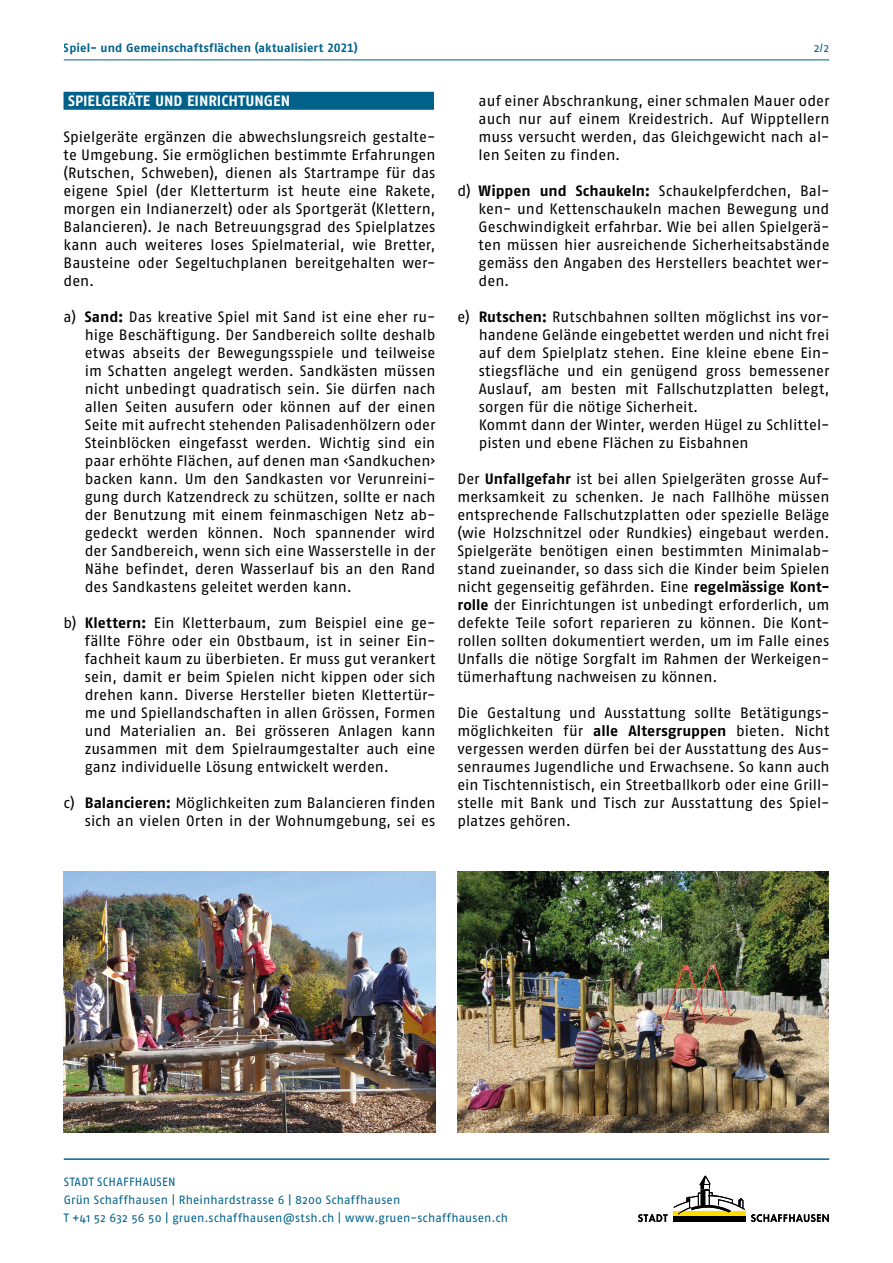
<style>
.page{position:relative;width:893px;height:1263px;background:#fff}
.page>*{position:absolute;margin:0;border:0;box-sizing:border-box;transform-origin:0 0}
.t1{font:15px/18px "Fago No";color:#000;text-align:justify}
.t2{font:15px "Fago No Bold TF";color:#fff}
.t3{font:12px/18px "Fago No";letter-spacing:.02em;color:#00628b}
.t4{font:12px "Fago No Bold TF";letter-spacing:.01em;color:#00628b}
.s1{font-family:"Fago No Bold TF"}
</style>
<div class="page">
<hr style="left:64px;top:60px;width:765px;height:1px;background:#00628b">
<div style="left:673px;top:1211px;width:73px;height:6px;background:#ffe228"></div>
<div style="left:673px;top:1216px;width:73px;height:6px;background:#000"></div>
<svg style="left:638px;top:1176px;width:107px;height:46px"></svg>
<svg style="left:751px;top:1214px;width:78px;height:8px"></svg>
<hr style="left:64px;top:1158px;width:765px;height:2px;background:#00628b">
<div style="left:64px;top:92px;width:370px;height:18px;background:#00628b"></div>
<img style="left:458px;top:872px;width:371px;height:260px">
<img style="left:63px;top:872px;width:373px;height:260px">
<p class="t4" style="left:64px;top:41px;width:296px">Spiel- und Gemeinschaftsflächen (aktualisiert 2021)</p>
<p class="t3" style="left:814px;top:39px;width:17px">2/2</p>
<p class="t2" style="left:68px;top:92px;width:224px">SPIELGERÄTE UND EINRICHTUNGEN</p>
<p class="t1" style="left:64px;top:128px;width:373px">Spielgeräte ergänzen die abwechslungsreich gestalte&shy;te Umgebung. Sie ermöglichen bestimmte Erfahrungen (Rutschen, Schweben), dienen als Startrampe für das eigene Spiel (der Kletterturm ist heute eine Rakete, morgen ein Indianerzelt) oder als Sportgerät (Klettern, Balancieren). Je nach Betreuungsgrad des Spielplatzes kann auch weiteres loses Spielmaterial, wie Bretter, Bausteine oder Segeltuchplanen bereitgehalten wer&shy;den.</p>
<p class="t1" style="left:85px;top:308px;width:352px;text-indent:-21px">a) <span class="s1">Sand:</span> Das kreative Spiel mit Sand ist eine eher ru&shy;hige Beschäftigung. Der Sandbereich sollte deshalb etwas abseits der Bewegungsspiele und teilweise im Schatten angelegt werden. Sandkästen müssen nicht unbedingt quadratisch sein. Sie dürfen nach allen Seiten ausufern oder können auf der einen Seite mit aufrecht stehenden Palisadenhölzern oder Steinblöcken eingefasst werden. Wichtig sind ein paar erhöhte Flächen, auf denen man ‹Sandkuchen› backen kann. Um den Sandkasten vor Verunreini&shy;gung durch Katzendreck zu schützen, sollte er nach der Benutzung mit einem feinmaschigen Netz ab&shy;gedeckt werden können. Noch spannender wird der Sandbereich, wenn sich eine Wasserstelle in der Nähe befindet, deren Wasserlauf bis an den Rand des Sandkastens geleitet werden kann.</p>
<p class="t1" style="left:85px;top:614px;width:352px;text-indent:-21px">b) <span class="s1">Klettern:</span> Ein Kletterbaum, zum Beispiel eine ge&shy;fällte Föhre oder ein Obstbaum, ist in seiner Ein&shy;fachheit kaum zu überbieten. Er muss gut verankert sein, damit er beim Spielen nicht kippen oder sich drehen kann. Diverse Hersteller bieten Klettertür&shy;me und Spiellandschaften in allen Grössen, Formen und Materialien an. Bei grösseren Anlagen kann zusammen mit dem Spielraumgestalter auch eine ganz individuelle Lösung entwickelt werden.</p>
<p class="t1" style="left:64px;top:794px;width:373px;text-align:right">c) <span class="s1">Balancieren:</span> Möglichkeiten zum Balancieren finden sich an vielen Orten in der Wohnumgebung, sei es</p>
<p class="t1" style="left:479px;top:91px;width:352px">auf einer Abschrankung, einer schmalen Mauer oder auch nur auf einem Kreidestrich. Auf Wipptellern muss versucht werden, das Gleichgewicht nach al&shy;len Seiten zu finden.</p>
<p class="t1" style="left:479px;top:182px;width:352px;text-indent:-21px">d) <span class="s1">Wippen und Schaukeln:</span> Schaukelpferdchen, Bal&shy;ken- und Kettenschaukeln machen Bewegung und Geschwindigkeit erfahrbar. Wie bei allen Spielgerä&shy;ten müssen hier ausreichende Sicherheitsabstände gemäss den Angaben des Herstellers beachtet wer&shy;den.</p>
<p class="t1" style="left:479px;top:308px;width:352px;text-align:left;text-indent:-21px">e) <span class="s1">Rutschen:</span> Rutschbahnen sollten möglichst ins vor&shy;handene Gelände eingebettet werden und nicht frei auf dem Spielplatz stehen. Eine kleine ebene Ein&shy;stiegsfläche und ein genügend gross bemessener Auslauf, am besten mit Fallschutzplatten belegt, sorgen für die nötige Sicherheit.<br>Kommt dann der Winter, werden Hügel zu Schlittel&shy;pisten und ebene Flächen zu Eisbahnen</p>
<p class="t1" style="left:457px;top:470px;width:374px">Der <span class="s1">Unfallgefahr</span> ist bei allen Spielgeräten grosse Auf&shy;merksamkeit zu schenken. Je nach Fallhöhe müssen entsprechende Fallschutzplatten oder spezielle Beläge (wie Holzschnitzel oder Rundkies) eingebaut werden.<br>Spielgeräte benötigen einen bestimmten Minimalab&shy;stand zueinander, so dass sich die Kinder beim Spielen nicht gegenseitig gefährden. Eine <span class="s1">regelmässige Kont&shy;rolle</span> der Einrichtungen ist unbedingt erforderlich, um defekte Teile sofort reparieren zu können. Die Kont&shy;rollen sollten dokumentiert werden, um im Falle eines Unfalls die nötige Sorgfalt im Rahmen der Werkeigen&shy;tümerhaftung nachweisen zu können.</p>
<p class="t1" style="left:457px;top:704px;width:374px">Die Gestaltung und Ausstattung sollte Betätigungs&shy;möglichkeiten für <span class="s1">alle Altersgruppen</span> bieten. Nicht vergessen werden dürfen bei der Ausstattung des Aus&shy;senraumes Jugendliche und Erwachsene. So kann auch ein Tischtennistisch, ein Streetballkorb oder eine Grill&shy;stelle mit Bank und Tisch zur Ausstattung des Spiel&shy;platzes gehören.</p>
<p class="t3" style="left:64px;top:1173px;width:446px">STADT SCHAFFHAUSEN<br>Grün Schaffhausen | Rheinhardstrasse 6 | 8200 Schaffhausen<br>T +41 52 632 56 50 | gruen.schaffhausen@stsh.ch | www.gruen-schaffhausen.ch</p>
</div>
